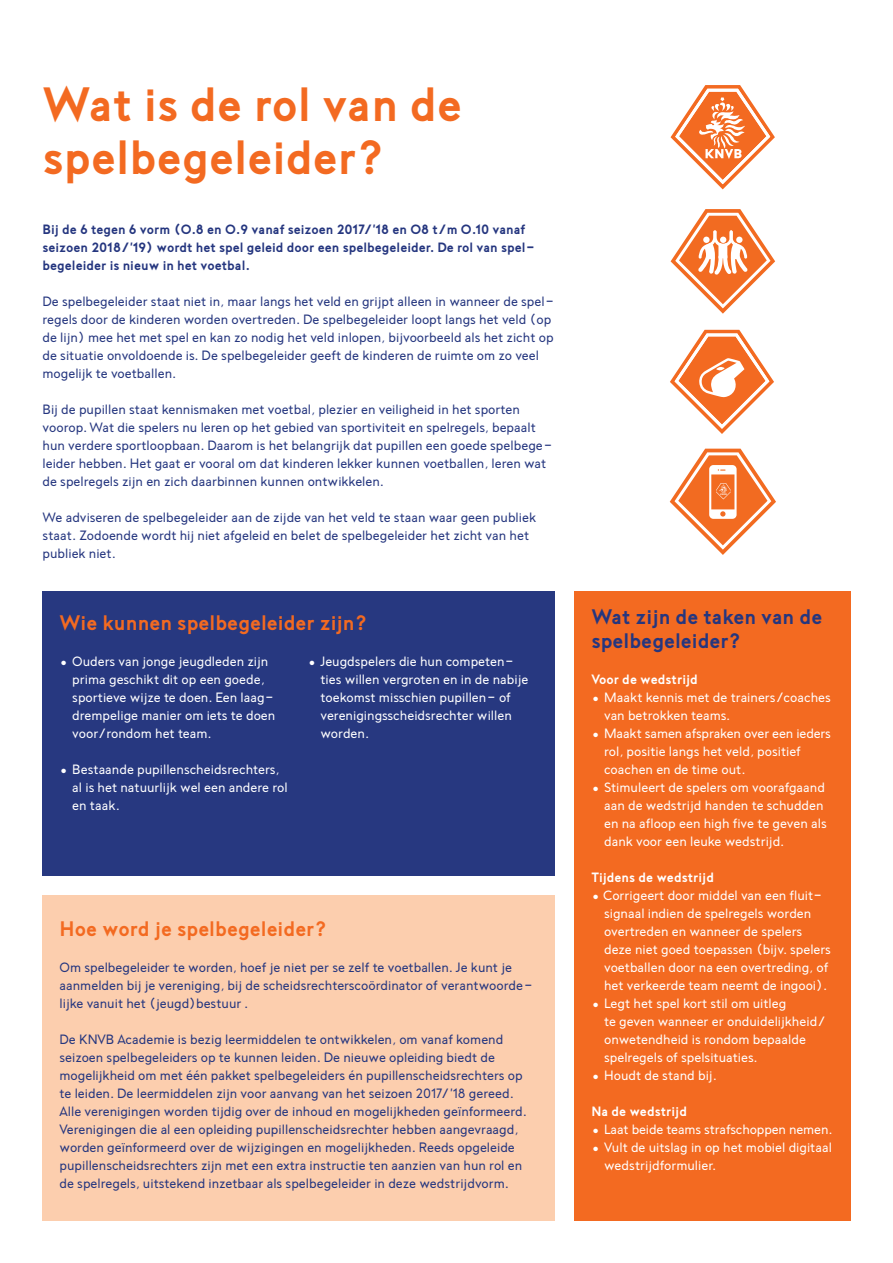
<style>
.page{position:relative;width:893px;height:1263px;background:#fff}
.page>*{position:absolute;margin:0;border:0;box-sizing:border-box;transform-origin:0 0}
.t1{font:700 48px/52.5px "Baronvon Wesseling";color:#f36a21}
.t2{font:700 21px "Baronvon Wesseling";color:#f36a21}
.t3{font:700 21px/24px "Baronvon Wesseling";color:#25367f}
.t4{font:13.5px/18px "Baronvon Wesseling";color:#25367f}
.t5{font:13.5px/18px "Baronvon Wesseling";color:#fff}
.t6{font:700 13.5px/18px "Baronvon Wesseling";color:#25367f}
.t7{font:700 13.5px "Baronvon Wesseling";color:#fff}
</style>
<div class="page">
<svg style="left:671px;top:209px;width:104px;height:105px"></svg>
<svg style="left:670px;top:85px;width:105px;height:104px"></svg>
<svg style="left:670px;top:330px;width:104px;height:104px"></svg>
<div style="left:43px;top:591px;width:512px;height:285px;background:#273880"></div>
<div style="left:574px;top:591px;width:276px;height:630px;background:#f36a21"></div>
<div style="left:43px;top:895px;width:512px;height:325px;background:#fcceae"></div>
<svg style="left:670px;top:449px;width:106px;height:106px"></svg>
<p class="t1" style="left:43px;top:78px;width:421px">Wat is de rol van de spelbegeleider?</p>
<p class="t6" style="left:43px;top:220px;width:495px">Bij de 6 tegen 6 vorm (O.8 en O.9 vanaf seizoen 2017/’18 en O8 t/m O.10 vanaf seizoen 2018/’19) wordt het spel geleid door een spelbegeleider. De rol van spel&shy;begeleider is nieuw in het voetbal.</p>
<p class="t4" style="left:43px;top:292px;width:514px">De spelbegeleider staat niet in, maar langs het veld en grijpt alleen in wanneer de spel&shy;regels door de kinderen worden overtreden. De spelbegeleider loopt langs het veld (op de lijn) mee het met spel en kan zo nodig het veld inlopen, bijvoorbeeld als het zicht op de situatie onvoldoende is. De spelbegeleider geeft de kinderen de ruimte om zo veel mogelijk te voetballen.</p>
<p class="t4" style="left:43px;top:400px;width:512px">Bij de pupillen staat kennismaken met voetbal, plezier en veiligheid in het sporten voorop. Wat die spelers nu leren op het gebied van sportiviteit en spelregels, bepaalt hun verdere sportloopbaan. Daarom is het belangrijk dat pupillen een goede spelbege&shy;leider hebben. Het gaat er vooral om dat kinderen lekker kunnen voetballen, leren wat de spelregels zijn en zich daarbinnen kunnen ontwikkelen.</p>
<p class="t4" style="left:43px;top:508px;width:495px">We adviseren de spelbegeleider aan de zijde van het veld te staan waar geen publiek staat. Zodoende wordt hij niet afgeleid en belet de spelbegeleider het zicht van het publiek niet.</p>
<p class="t2" style="left:60px;top:611px;width:310px">Wie kunnen spelbegeleider zijn?</p>
<p class="t5" style="left:72px;top:652px;width:205px;text-indent:-13px">• Ouders van jonge jeugdleden zijn prima geschikt dit op een goede, sportieve wijze te doen. Een laag&shy;drempelige manier om iets te doen voor/rondom het team.</p>
<p class="t5" style="left:72px;top:760px;width:217px;text-indent:-13px">• Bestaande pupillenscheidsrechters, al is het natuurlijk wel een andere rol en taak.</p>
<p class="t5" style="left:320px;top:652px;width:209px;text-indent:-13px">• Jeugdspelers die hun competen&shy;ties willen vergroten en in de nabije toekomst misschien pupillen- of verenigingsscheidsrechter willen worden.</p>
<p class="t2" style="left:60px;top:917px;width:270px">Hoe word je spelbegeleider?</p>
<p class="t4" style="left:60px;top:958px;width:475px">Om spelbegeleider te worden, hoef je niet per se zelf te voetballen. Je kunt je aanmelden bij je vereniging, bij de scheidsrechterscoördinator of verantwoorde&shy;lijke vanuit het (jeugd)bestuur .</p>
<p class="t4" style="left:60px;top:1030px;width:469px">De KNVB Academie is bezig leermiddelen te ontwikkelen, om vanaf komend seizoen spelbegeleiders op te kunnen leiden. De nieuwe opleiding biedt de mogelijkheid om met één pakket spelbegeleiders én pupillenscheidsrechters op te leiden. De leermiddelen zijn voor aanvang van het seizoen 2017/’18 gereed.<br>Alle verenigingen worden tijdig over de inhoud en mogelijkheden geïnformeerd.<br>Verenigingen die al een opleiding pupillenscheidsrechter hebben aangevraagd, worden geïnformeerd over de wijzigingen en mogelijkheden. Reeds opgeleide pupillenscheidsrechters zijn met een extra instructie ten aanzien van hun rol en de spelregels, uitstekend inzetbaar als spelbegeleider in deze wedstrijdvorm.</p>
<p class="t3" style="left:591px;top:605px;width:232px">Wat zijn de taken van de spelbegeleider?</p>
<p class="t7" style="left:591px;top:672px;width:108px">Voor de wedstrijd</p>
<p class="t5" style="left:604px;top:688px;width:228px;text-indent:-13px">• Maakt kennis met de trainers/coaches van betrokken teams.</p>
<p class="t5" style="left:604px;top:724px;width:228px;text-indent:-13px">• Maakt samen afspraken over een ieders rol, positie langs het veld, positief coachen en de time out.</p>
<p class="t5" style="left:604px;top:778px;width:224px;text-indent:-13px">• Stimuleert de spelers om voorafgaand aan de wedstrijd handen te schudden en na afloop een high five te geven als dank voor een leuke wedstrijd.</p>
<p class="t7" style="left:591px;top:870px;width:124px">Tijdens de wedstrijd</p>
<p class="t5" style="left:604px;top:886px;width:228px;text-indent:-13px">• Corrigeert door middel van een fluit&shy;signaal indien de spelregels worden overtreden en wanneer de spelers deze niet goed toepassen (bijv. spelers voetballen door na een overtreding, of het verkeerde team neemt de ingooi).</p>
<p class="t5" style="left:604px;top:994px;width:224px;text-indent:-13px">• Legt het spel kort stil om uitleg<br>te geven wanneer er onduidelijkheid/ onwetendheid is rondom bepaalde spelregels of spelsituaties.</p>
<p class="t5" style="left:591px;top:1066px;width:127px">• Houdt de stand bij.</p>
<p class="t7" style="left:591px;top:1104px;width:97px">Na de wedstrijd</p>
<p class="t5" style="left:591px;top:1120px;width:243px">• Laat beide teams strafschoppen nemen.</p>
<p class="t5" style="left:604px;top:1138px;width:229px;text-indent:-13px">• Vult de uitslag in op het mobiel digitaal wedstrijdformulier.</p>
</div>
